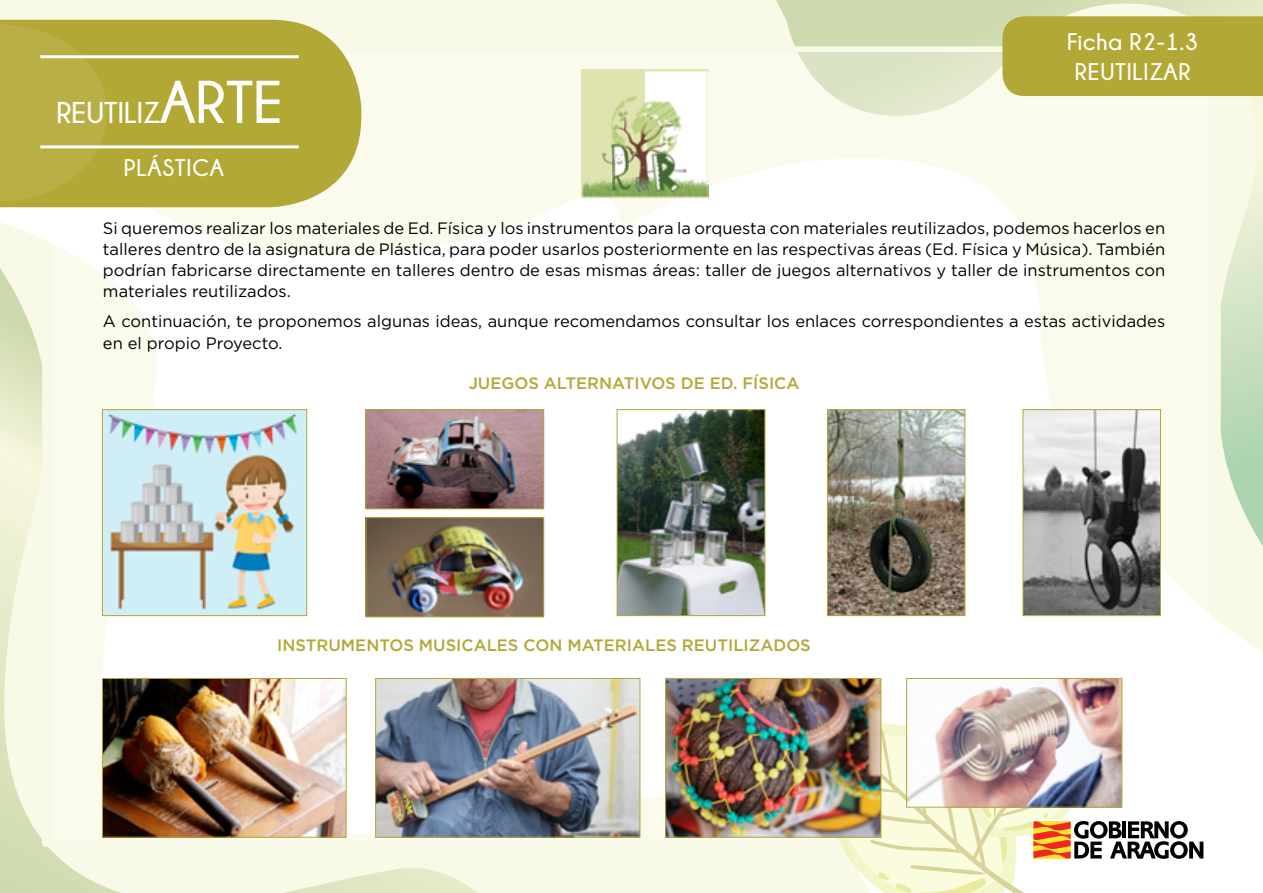
<style>
.page{position:relative;width:1263px;height:893px;background:#fff}
.page>*{position:absolute;margin:0;border:0;box-sizing:border-box;transform-origin:0 0}
.t1{font:700 30px "Champagne&Limousines";color:#fff}
.t2{font:700 24px/30px "Champagne&Limousines";letter-spacing:.03em;color:#fff;text-align:center}
.t3{font:16.5px/21px "Gotham";color:#000;text-align:justify}
.t4{font:500 16.5px "Gotham";color:#b2a836}
.s1{font-size:60px}
</style>
<div class="page">
<div style="left:481px;top:840px;width:331px;height:53px;background:#f9f9e7"></div>
<div style="left:0;top:0;width:1263px;height:652px;background:#f9f9e7"></div>
<img style="left:775px;top:0;width:488px;height:550px">
<img style="left:0;top:265px;width:481px;height:628px">
<div style="left:53px;top:53px;width:1157px;height:787px;background:linear-gradient(to right,#fefefb,#fbfcf5);border:4px solid #fff"></div>
<img style="left:581px;top:70px;width:127px;height:127px">
<svg style="left:0;top:20px;width:361px;height:187px;background:#b7ad42"></svg>
<svg style="left:0;top:24px;width:107px;height:177px;background:#b7ad43"></svg>
<hr style="left:40px;top:55px;width:259px;height:3px;background:#fff">
<hr style="left:40px;top:145px;width:259px;height:3px;background:#fff">
<div style="left:1002px;top:16px;width:261px;height:80px;background:#b2a836"></div>
<svg style="left:812px;top:694px;width:391px;height:199px"></svg>
<img style="left:104px;top:411px;width:201px;height:203px">
<div style="left:102px;top:409px;width:205px;height:207px;border:1px solid #b2a836"></div>
<img style="left:368px;top:411px;width:174px;height:96px">
<div style="left:366px;top:409px;width:178px;height:100px;border:1px solid #b2a836"></div>
<img style="left:368px;top:519px;width:174px;height:96px">
<div style="left:366px;top:517px;width:178px;height:100px;border:1px solid #b2a836"></div>
<img style="left:619px;top:411px;width:144px;height:203px">
<div style="left:617px;top:409px;width:148px;height:207px;border:1px solid #b2a836"></div>
<img style="left:104px;top:680px;width:240px;height:156px">
<div style="left:102px;top:678px;width:244px;height:160px;border:1px solid #b2a836"></div>
<img style="left:377px;top:680px;width:261px;height:156px">
<div style="left:375px;top:678px;width:265px;height:160px;border:1px solid #b2a836"></div>
<img style="left:667px;top:680px;width:212px;height:156px">
<div style="left:665px;top:678px;width:216px;height:160px;border:1px solid #b2a836"></div>
<img style="left:908px;top:680px;width:212px;height:125px">
<div style="left:906px;top:678px;width:216px;height:129px;border:1px solid #b2a836"></div>
<img style="left:829px;top:411px;width:134px;height:203px">
<div style="left:827px;top:409px;width:138px;height:207px;border:1px solid #b2a836"></div>
<img style="left:1024px;top:411px;width:135px;height:203px">
<div style="left:1022px;top:409px;width:139px;height:207px;border:1px solid #b2a836"></div>
<h1 class="t1" style="left:56px;top:96px;width:228px">REUTILIZ<span class="s1">ARTE</span></h1>
<h2 class="t2" style="left:124px;top:152px;width:102px">PLÁSTICA</h2>
<h2 class="t2" style="left:1067px;top:26px;width:132px">Ficha R2-1.3<br>REUTILIZAR</h2>
<p class="t3" style="left:103px;top:218px;width:1064px">Si queremos realizar los materiales de Ed. Física y los instrumentos para la orquesta con materiales reutilizados, podemos hacerlos en talleres dentro de la asignatura de Plástica, para poder usarlos posteriormente en las respectivas áreas (Ed. Física y Música). También podrían fabricarse directamente en talleres dentro de esas mismas áreas: taller de juegos alternativos y taller de instrumentos con materiales reutilizados.</p>
<p class="t3" style="left:103px;top:309px;width:1064px;line-height:22.5px">A continuación, te proponemos algunas ideas, aunque recomendamos consultar los enlaces correspondientes a estas actividades en el propio Proyecto.</p>
<p class="t4" style="left:469px;top:372px;width:332px">JUEGOS ALTERNATIVOS DE ED. FÍSICA</p>
<p class="t4" style="left:277px;top:635px;width:535px">INSTRUMENTOS MUSICALES CON MATERIALES REUTILIZADOS</p>
</div>
